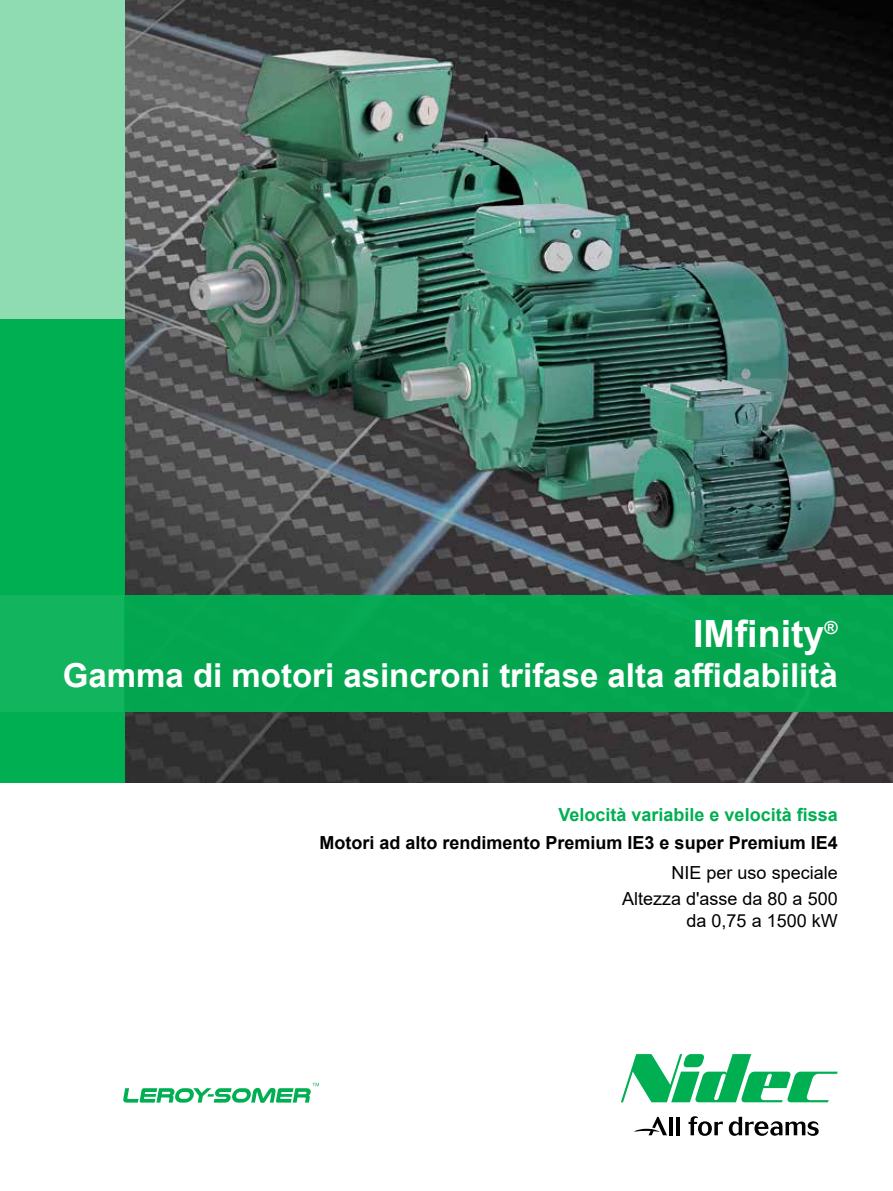
<style>
.page{position:relative;width:893px;height:1191px;background:#fff}
.page>*{position:absolute;margin:0;border:0;box-sizing:border-box;transform-origin:0 0}
.t1{font:700 37.5px "Arial";color:#fff}
.t2{font:700 33px "Arial";color:#fff}
.t3{font:18px/26.4px "Arial";color:#000;text-align:right}
.t4{font:700 18px "Arial";color:#000}
.t5{font:700 18px "Arial";color:#00af52}
</style>
<div class="page">
<img style="left:124px;top:0;width:769px;height:782px">
<div style="left:0;top:0;width:124px;height:726px;background:#8fdcb3"></div>
<div style="left:0;top:319px;width:124px;height:463px;background:#00af52"></div>
<div style="left:0;top:595px;width:893px;height:117px;background:linear-gradient(to right,#0bad57,#01a44d)"></div>
<svg style="left:123px;top:1082px;width:196px;height:20px"></svg>
<svg style="left:621px;top:1054px;width:217px;height:48px"></svg>
<svg style="left:688px;top:1116px;width:35px;height:19px"></svg>
<svg style="left:729px;top:1116px;width:90px;height:19px"></svg>
<hr style="left:669px;top:1116px;width:4px;height:19px;background:#000">
<hr style="left:676px;top:1116px;width:4px;height:19px;background:#000">
<svg style="left:634px;top:1116px;width:33px;height:19px"></svg>
<h1 class="t1" style="left:693px;top:607px;width:146px">IMfinity<sup>®</sup></h1>
<h2 class="t2" style="left:63px;top:652px;width:776px">Gamma di motori asincroni trifase alta affidabilità</h2>
<p class="t5" style="left:558px;top:802px;width:281px">Velocità variabile e velocità fissa</p>
<p class="t4" style="left:320px;top:830px;width:520px">Motori ad alto rendimento Premium IE3 e super Premium IE4</p>
<p class="t3" style="left:622px;top:859px;width:217px">NIE per uso speciale<br>Altezza d'asse da 80 a 500</p>
<p class="t3" style="left:687px;top:907px;width:153px">da 0,75 a 1500 kW</p>
</div>
